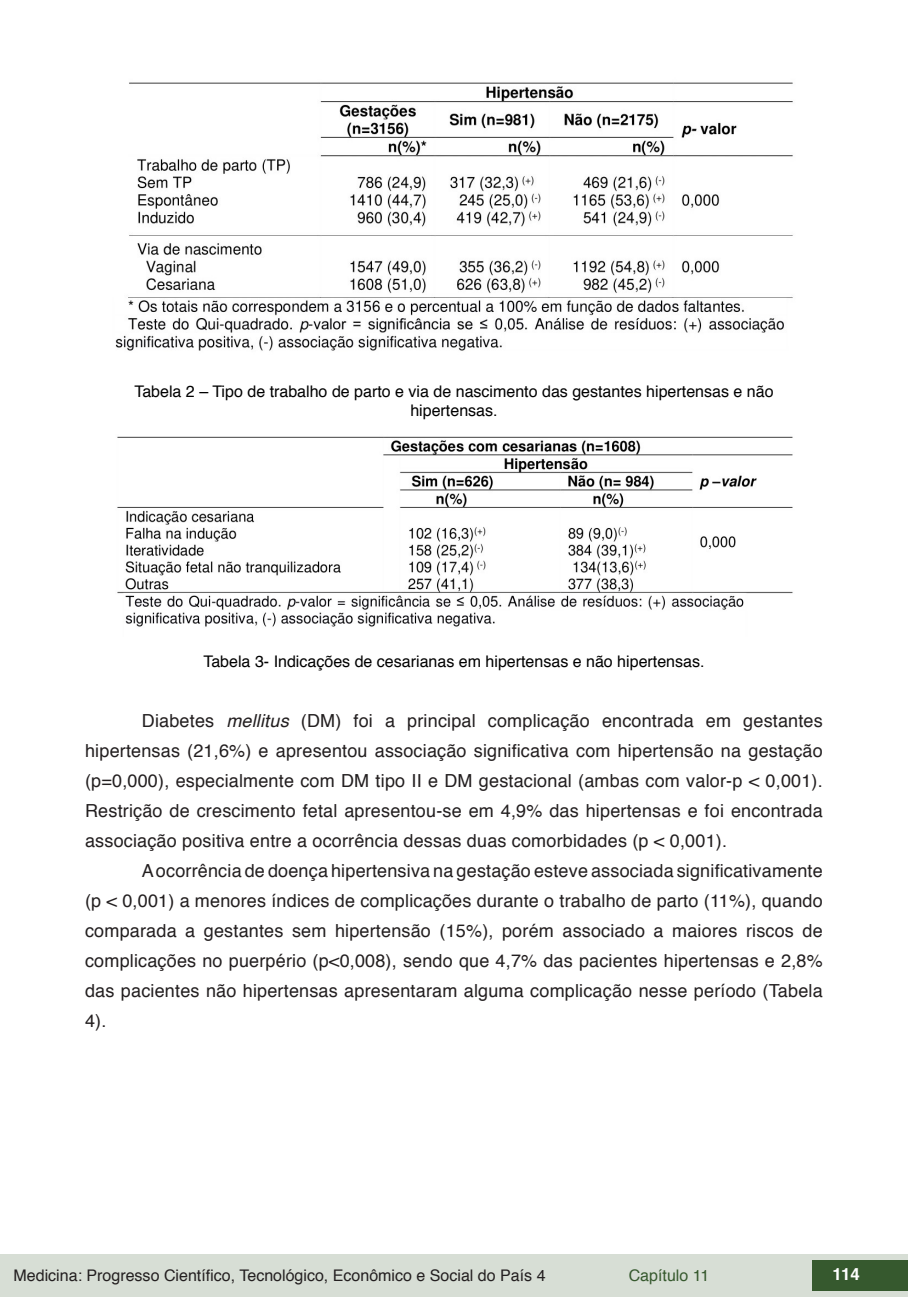
<style>
.page{position:relative;width:908px;height:1304px;background:#fff}
.page>*{position:absolute;margin:0;border:0;box-sizing:border-box;transform-origin:0 0}
.txt{font:18px/30px "Helvetica";letter-spacing:.01em;color:#231f20;text-align:justify}
.t1{font:700 16.8px "Helvetica";color:#fff}
.imagens_graf_tab{font:16px/19.2px "Helvetica";color:#000;text-align:center}
.t2{font:16px "Helvetica";color:#231f20}
.t3{font:16px "Helvetica";color:#36592e}
.s1{font-style:italic}
</style>
<div class="page">
<div style="left:0;top:1254px;width:906px;height:43px;background:#d7ded5"></div>
<div style="left:812px;top:1261px;width:95px;height:30px;background:#36592e"></div>
<img style="left:115px;top:82px;width:678px;height:269px">
<img style="left:117px;top:436px;width:676px;height:191px">
<p class="imagens_graf_tab" style="left:134px;top:382px;width:640px">Tabela 2 – Tipo de trabalho de parto e via de nascimento das gestantes hipertensas e não hipertensas.</p>
<p class="imagens_graf_tab" style="left:203px;top:653px;width:502px">Tabela 3- Indicações de cesarianas em hipertensas e não hipertensas.</p>
<p class="txt" style="left:85px;top:707px;width:738px;text-indent:57px">Diabetes <span class="s1">mellitus</span> (DM) foi a principal complicação encontrada em gestantes hipertensas (21,6%) e apresentou associação significativa com hipertensão na gestação (p=0,000), especialmente com DM tipo II e DM gestacional (ambas com valor-p &lt; 0,001).<br>Restrição de crescimento fetal apresentou-se em 4,9% das hipertensas e foi encontrada associação positiva entre a ocorrência dessas duas comorbidades (p &lt; 0,001).</p>
<p class="txt" style="left:85px;top:857px;width:738px;text-indent:57px">A ocorrência de doença hipertensiva na gestação esteve associada significativamente (p &lt; 0,001) a menores índices de complicações durante o trabalho de parto (11%), quando comparada a gestantes sem hipertensão (15%), porém associado a maiores riscos de complicações no puerpério (p&lt;0,008), sendo que 4,7% das pacientes hipertensas e 2,8% das pacientes não hipertensas apresentaram alguma complicação nesse período (Tabela 4).</p>
<p class="t2" style="left:14px;top:1263px;width:533px">Medicina: Progresso Científico, Tecnológico, Econômico e Social do País 4</p>
<p class="t3" style="left:628px;top:1263px;width:82px">Capítulo 11</p>
<p class="t1" style="left:832px;top:1261px;width:29px">114</p>
</div>
